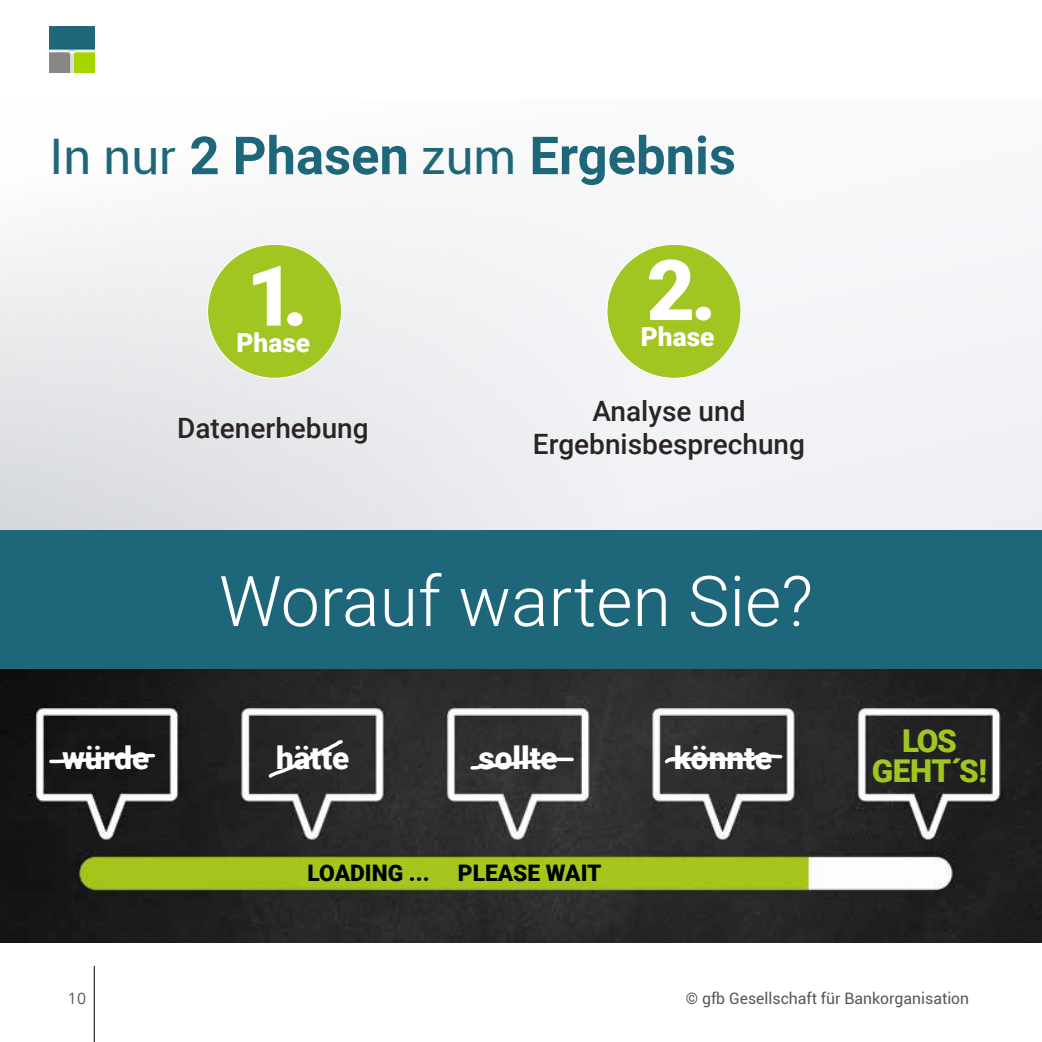
<style>
.page{position:relative;width:1042px;height:1042px;background:#fff}
.page>*{position:absolute;margin:0;border:0;box-sizing:border-box;transform-origin:0 0}
.t1{font:900 84px "Roboto";color:#fff}
.t2{font:300 70px "Roboto";color:#fff}
.t3{font:700 52.5px "Roboto";color:#1e6679}
.t4{font:900 31.5px "Roboto";color:#fff}
.t5{font:900 31.5px/30.3px "Roboto";letter-spacing:-.025em;color:#a2c621;text-align:center}
.t6{font:500 28px/33.6px "Roboto";color:#2b2423;text-align:center}
.t7{font:900 26.25px "Roboto";color:#fff}
.t8{font:900 22.75px "Roboto";color:#000}
.t9{font:15.75px "Roboto";color:#575756}
.t10{font:15.75px "Open Sans";color:#575756}
.s1{font-weight:400;font-size:49px}
</style>
<div class="page">
<svg style="left:0;top:213px;width:1042px;height:317px"></svg>
<img style="left:50px;top:27px;width:44px;height:45px">
<hr style="left:94px;top:966px;width:1px;height:76px;background:#000">
<div style="left:0;top:530px;width:1042px;height:139px;background:#1e6679"></div>
<img style="left:0;top:669px;width:1042px;height:274px">
<svg style="left:47px;top:752px;width:110px;height:13px"></svg>
<svg style="left:265px;top:737px;width:80px;height:44px"></svg>
<svg style="left:469px;top:756px;width:106px;height:15px"></svg>
<svg style="left:661px;top:751px;width:123px;height:15px"></svg>
<div style="left:208px;top:244px;width:133px;height:134px;background:#a2c621;border-radius:50%"></div>
<div style="left:607px;top:244px;width:134px;height:134px;background:#a2c621;border-radius:50%"></div>
<h3 class="t3" style="left:50px;top:119px;width:688px"><span class="s1">In nur</span> 2 Phasen <span class="s1">zum</span> Ergebnis</h3>
<h1 class="t1" style="left:246px;top:237px;width:63px">1.</h1>
<p class="t7" style="left:236px;top:324px;width:75px">Phase</p>
<p class="t6" style="left:177px;top:410px;width:193px">Datenerhebung</p>
<h1 class="t1" style="left:646px;top:231px;width:71px">2.</h1>
<p class="t7" style="left:641px;top:319px;width:75px">Phase</p>
<p class="t6" style="left:533px;top:393px;width:274px">Analyse und<br>Ergebnisbesprechung</p>
<h2 class="t2" style="left:219px;top:552px;width:595px">Worauf warten Sie?</h2>
<p class="t4" style="left:62px;top:736px;width:89px">würde</p>
<p class="t4" style="left:276px;top:736px;width:75px">hätte</p>
<p class="t4" style="left:478px;top:736px;width:81px">sollte</p>
<p class="t4" style="left:674px;top:736px;width:100px">könnte</p>
<p class="t8" style="left:308px;top:857px;width:295px">LOADING ... PLEASE WAIT</p>
<p class="t5" style="left:872px;top:724px;width:117px">LOS<br>GEHT´S!</p>
<p class="t10" style="left:68px;top:988px;width:20px">10</p>
<p class="t9" style="left:686px;top:987px;width:285px">© gfb Gesellschaft für Bankorganisation</p>
</div>
